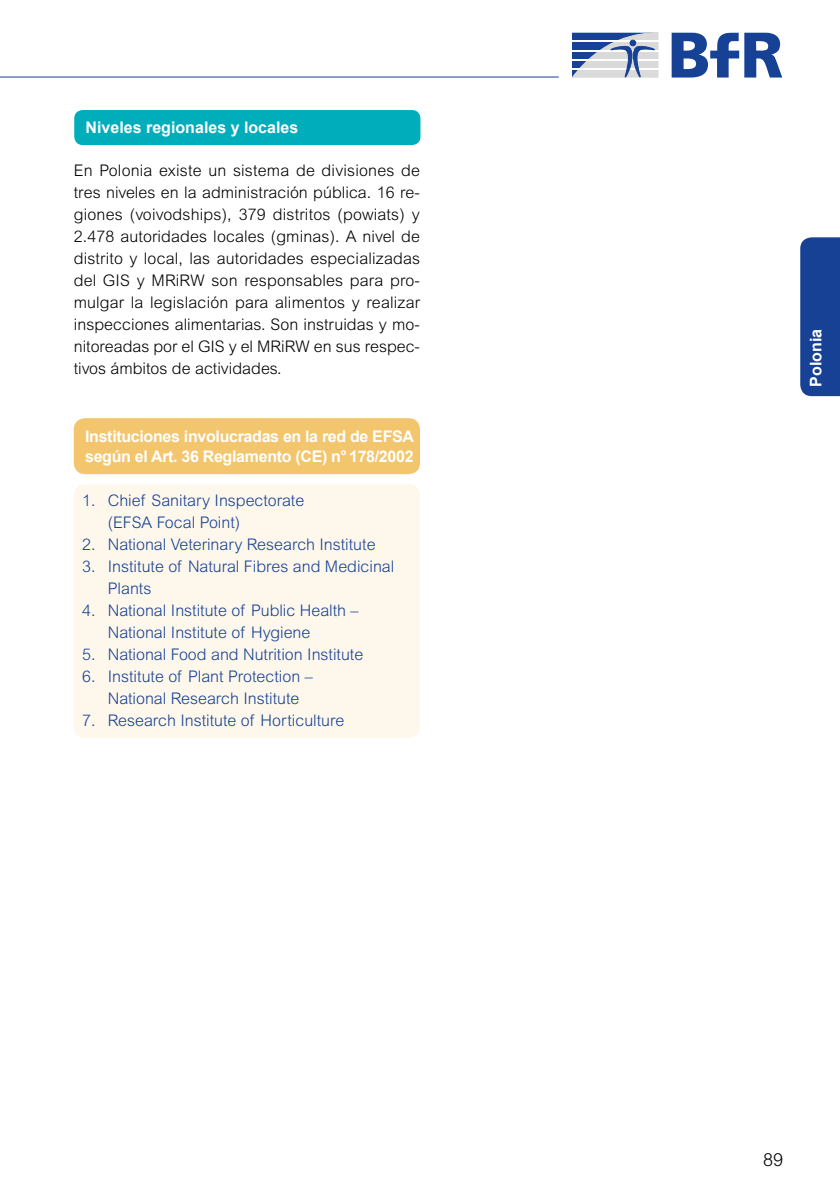
<style>
.page{position:relative;width:840px;height:1191px;background:#fff}
.page>*{position:absolute;margin:0;border:0;box-sizing:border-box;transform-origin:0 0}
.t1{font:300 18px "Arial MT Pro";color:#000}
.Fließtext{font:300 16px/22px "Arial MT Pro";color:#000;text-align:justify}
.t2{font:300 16px/22px "Arial MT Pro";color:#164194}
.Blauer_Kasten_Übersc{font:700 16px/19.2px "Arial";letter-spacing:-.02em;color:#fff}
.Blauer_Kasten_Übersc-2{font:700 16px "Arial";color:#fff}
</style>
<div class="page">
<svg style="left:572px;top:33px;width:86px;height:45px"></svg>
<svg style="left:744px;top:33px;width:37px;height:45px"></svg>
<svg style="left:671px;top:33px;width:67px;height:45px"></svg>
<hr style="left:0;top:77px;width:558px;height:1px;background:#164194">
<div style="left:800px;top:237px;width:39px;height:159px;background:#164194"></div>
<div style="left:74px;top:110px;width:346px;height:35px;background:#00adba;border-radius:9px"></div>
<div style="left:74px;top:484px;width:346px;height:254px;background:#fef7eb;border-radius:11px"></div>
<div style="left:74px;top:418px;width:346px;height:56px;background:#f3c56c;border-radius:11px"></div>
<p class="Blauer_Kasten_Übersc-2" style="left:86px;top:117px;width:214px">Niveles regionales y locales</p>
<p class="Fließtext" style="left:74px;top:160px;width:348px">En Polonia existe un sistema de divisiones de tres niveles en la administración pública. 16 re&shy;giones (voivodships), 379 distritos (powiats) y 2.478 autoridades locales (gminas). A nivel de distrito y local, las autoridades especializadas del GIS y MRiRW son responsables para pro&shy;mulgar la legislación para alimentos y realizar inspecciones alimentarias. Son instruidas y mo&shy;nitoreadas por el GIS y el MRiRW en sus respec&shy;tivos ámbitos de actividades.</p>
<p class="Blauer_Kasten_Übersc" style="left:85px;top:427px;width:330px">Instituciones involucradas en la red de EFSA según el Art. 36 Reglamento (CE) n°178/2002</p>
<p class="t2" style="left:108px;top:490px;width:198px;text-indent:-26px">1. Chief Sanitary Inspectorate (EFSA Focal Point)</p>
<p class="t2" style="left:82px;top:534px;width:294px">2. National Veterinary Research Institute</p>
<p class="t2" style="left:108px;top:556px;width:288px;text-indent:-26px">3. Institute of Natural Fibres and Medicinal<br>Plants</p>
<p class="t2" style="left:108px;top:600px;width:252px;text-indent:-26px">4. National Institute of Public Health –<br>National Institute of Hygiene</p>
<p class="t2" style="left:82px;top:644px;width:282px">5. National Food and Nutrition Institute</p>
<p class="t2" style="left:108px;top:666px;width:206px;text-indent:-26px">6. Institute of Plant Protection –<br>National Research Institute</p>
<p class="t2" style="left:82px;top:710px;width:263px">7. Research Institute of Horticulture</p>
<p class="Blauer_Kasten_Übersc-2" style="left:804px;top:386px;width:59px;rotate:-90deg">Polonia</p>
<p class="t1" style="left:762px;top:1149px;width:22px">89</p>
</div>
